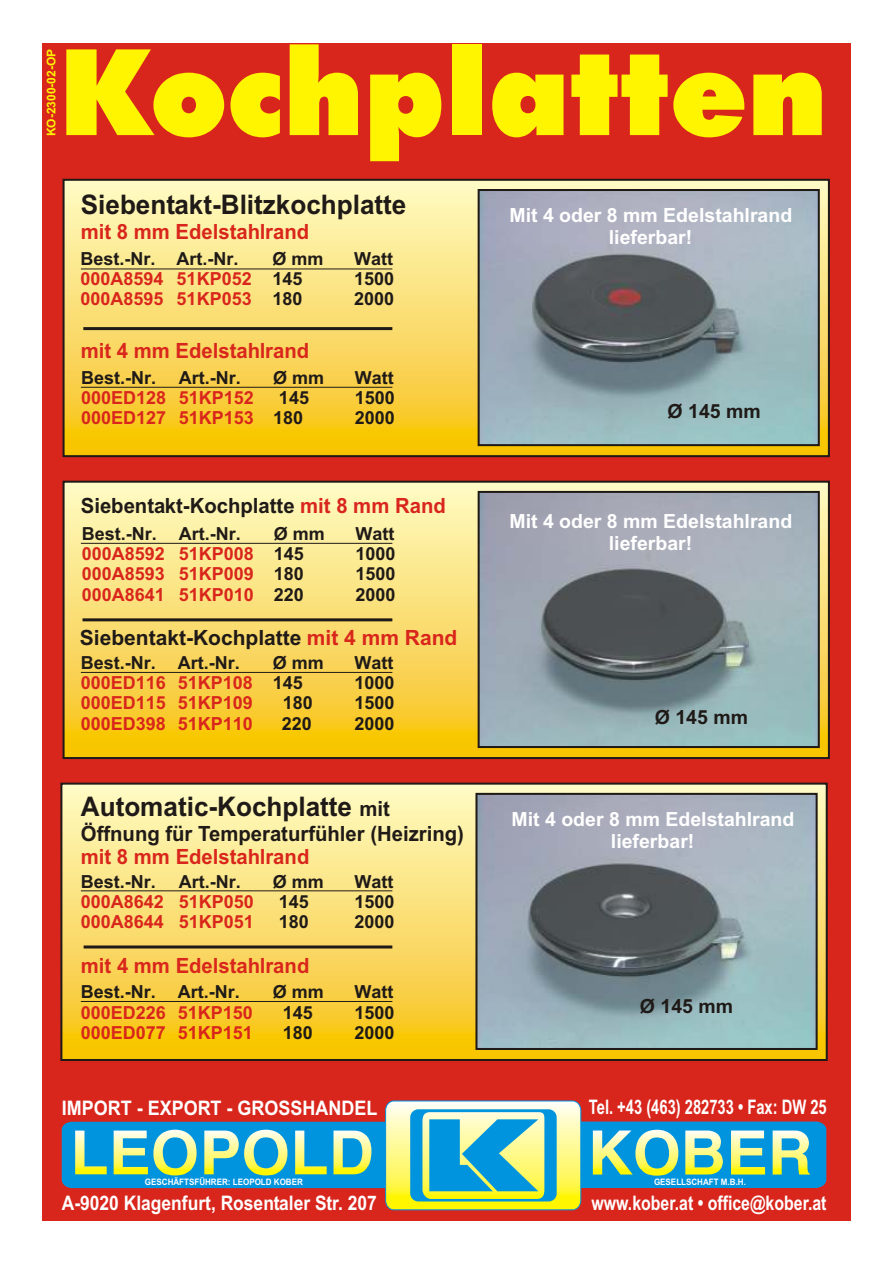
<style>
.page{position:relative;width:894px;height:1263px;background:#fff}
.page>*{position:absolute;margin:0;border:0;box-sizing:border-box;transform-origin:0 0}
.t1{font:119.85px "Futura X Blk BT";color:#fff500}
.t2{font:700 27px "Arial";color:#1f1a17}
.t3{font:700 21px "Arial";color:#1f1a17}
.t4{font:700 21px "Arial";color:#d9261c}
.t5{font:700 20.1px "Arial";color:#fff;scale:.87 1}
.t6{font:700 20.1px "Arial";color:#fff;scale:.79 1}
.t7{font:700 20.1px "Arial";color:#fff;scale:.74 1}
.t8{font:700 20.1px "Arial";color:#fff;scale:.9 1}
.t9{font:700 19.5px/21.8px "Arial";color:#fff;text-align:center}
.t10{font:700 19.5px "Arial";color:#1f1a17}
.t11{font:700 18px "Arial";color:#1f1a17}
.t12{font:700 18px/20.1px "Arial";color:#d9261c}
.t13{font:700 12px "Arial";color:#fff500}
.t14{font:700 8.85px "Arial";color:#fff;scale:.9 1}
.s1{color:#d9261c}
.s2{font-size:21px}
</style>
<div class="page">
<div style="left:42px;top:43px;width:809px;height:1177px;background:#d9261c"></div>
<img style="left:65px;top:181px;width:763px;height:274px">
<hr style="left:64px;top:179px;width:765px;height:2px;background:#1f1a17">
<hr style="left:828px;top:180px;width:2px;height:276px;background:#1f1a17">
<hr style="left:64px;top:455px;width:765px;height:2px;background:#1f1a17">
<hr style="left:63px;top:180px;width:2px;height:276px;background:#1f1a17">
<img style="left:480px;top:191px;width:338px;height:253px">
<hr style="left:479px;top:189px;width:340px;height:2px;background:#1f1a17">
<hr style="left:818px;top:190px;width:2px;height:255px;background:#1f1a17">
<hr style="left:479px;top:444px;width:340px;height:2px;background:#1f1a17">
<hr style="left:478px;top:190px;width:2px;height:255px;background:#1f1a17">
<hr style="left:83px;top:327px;width:309px;height:3px;background:#1f1a17">
<img style="left:65px;top:483px;width:763px;height:274px">
<hr style="left:64px;top:481px;width:765px;height:2px;background:#1f1a17">
<hr style="left:828px;top:482px;width:2px;height:276px;background:#1f1a17">
<hr style="left:64px;top:757px;width:765px;height:2px;background:#1f1a17">
<hr style="left:63px;top:482px;width:2px;height:276px;background:#1f1a17">
<img style="left:480px;top:493px;width:338px;height:253px">
<hr style="left:479px;top:491px;width:340px;height:2px;background:#1f1a17">
<hr style="left:818px;top:492px;width:2px;height:255px;background:#1f1a17">
<hr style="left:479px;top:746px;width:340px;height:2px;background:#1f1a17">
<hr style="left:478px;top:492px;width:2px;height:255px;background:#1f1a17">
<hr style="left:83px;top:618px;width:309px;height:3px;background:#1f1a17">
<img style="left:62px;top:785px;width:764px;height:274px">
<hr style="left:61px;top:783px;width:766px;height:2px;background:#1f1a17">
<hr style="left:826px;top:784px;width:2px;height:276px;background:#1f1a17">
<hr style="left:61px;top:1059px;width:766px;height:2px;background:#1f1a17">
<hr style="left:60px;top:784px;width:2px;height:276px;background:#1f1a17">
<img style="left:478px;top:795px;width:338px;height:253px">
<hr style="left:476px;top:793px;width:341px;height:2px;background:#1f1a17">
<hr style="left:816px;top:794px;width:2px;height:255px;background:#1f1a17">
<hr style="left:476px;top:1048px;width:341px;height:2px;background:#1f1a17">
<hr style="left:475px;top:794px;width:3px;height:255px;background:#1f1a17">
<hr style="left:84px;top:946px;width:308px;height:3px;background:#1f1a17">
<hr style="left:81px;top:672px;width:311px;height:1px;background:#1f1a17">
<hr style="left:81px;top:891px;width:311px;height:1px;background:#1f1a17">
<hr style="left:81px;top:1001px;width:311px;height:1px;background:#1f1a17">
<hr style="left:81px;top:543px;width:311px;height:1px;background:#1f1a17">
<hr style="left:81px;top:269px;width:311px;height:1px;background:#1f1a17">
<hr style="left:81px;top:387px;width:311px;height:1px;background:#1f1a17">
<svg style="left:62px;top:1101px;width:764px;height:109px"></svg>
<p class="t13" style="left:47px;top:136px;width:89px;rotate:-90deg">KO-2300-02-OP</p>
<h1 class="t1" style="left:58px;top:44px;width:771px">Kochplatten</h1>
<h2 class="t2" style="left:81px;top:194px;width:327px">Siebentakt-Blitzkochplatte</h2>
<p class="t4" style="left:81px;top:223px;width:230px">mit 8 mm Edelstahlrand</p>
<p class="t11" style="left:80px;top:252px;width:160px">Best.-Nr. Art.-Nr.</p>
<p class="t11" style="left:272px;top:252px;width:53px">Ø mm</p>
<p class="t11" style="left:354px;top:252px;width:41px">Watt</p>
<p class="t11" style="left:272px;top:272px;width:32px">145</p>
<p class="t11" style="left:354px;top:272px;width:42px">1500</p>
<p class="t11" style="left:272px;top:292px;width:32px">180</p>
<p class="t11" style="left:354px;top:292px;width:42px">2000</p>
<p class="t12" style="left:80px;top:270px;width:173px">000A8594 51KP052<br>000A8595 51KP053</p>
<p class="t4" style="left:81px;top:343px;width:230px">mit 4 mm Edelstahlrand</p>
<p class="t11" style="left:81px;top:371px;width:77px">Best.-Nr.</p>
<p class="t11" style="left:179px;top:371px;width:64px">Art.-Nr.</p>
<p class="t11" style="left:273px;top:371px;width:53px">Ø mm</p>
<p class="t11" style="left:355px;top:371px;width:41px">Watt</p>
<p class="t11" style="left:279px;top:391px;width:32px">145</p>
<p class="t11" style="left:355px;top:391px;width:42px">1500</p>
<p class="t11" style="left:273px;top:411px;width:32px">180</p>
<p class="t11" style="left:355px;top:411px;width:42px">2000</p>
<p class="t12" style="left:81px;top:390px;width:174px">000ED128 51KP152<br>000ED127 51KP153</p>
<p class="t3" style="left:81px;top:498px;width:367px">Siebentakt-Kochplatte <span class="s1">mit 8 mm Rand</span></p>
<p class="t11" style="left:82px;top:527px;width:161px">Best.-Nr. Art.-Nr.</p>
<p class="t11" style="left:274px;top:527px;width:53px">Ø mm</p>
<p class="t11" style="left:355px;top:527px;width:41px">Watt</p>
<p class="t11" style="left:274px;top:547px;width:32px">145</p>
<p class="t11" style="left:355px;top:547px;width:42px">1000</p>
<p class="t11" style="left:274px;top:567px;width:32px">180</p>
<p class="t11" style="left:355px;top:567px;width:42px">1500</p>
<p class="t11" style="left:274px;top:587px;width:32px">220</p>
<p class="t11" style="left:355px;top:587px;width:42px">2000</p>
<p class="t12" style="left:82px;top:546px;width:174px;text-align:justify">000A8592 51KP008<br>000A8593 51KP009<br>000A8641 51KP010</p>
<p class="t3" style="left:80px;top:629px;width:379px">Siebentakt-Kochplatte <span class="s1">mit 4 mm Rand</span></p>
<p class="t11" style="left:81px;top:656px;width:161px">Best.-Nr. Art.-Nr.</p>
<p class="t11" style="left:273px;top:656px;width:53px">Ø mm</p>
<p class="t11" style="left:355px;top:656px;width:41px">Watt</p>
<p class="t11" style="left:273px;top:676px;width:32px">145</p>
<p class="t11" style="left:355px;top:676px;width:42px">1000</p>
<p class="t11" style="left:283px;top:696px;width:32px">180</p>
<p class="t11" style="left:355px;top:696px;width:42px">1500</p>
<p class="t11" style="left:282px;top:716px;width:32px">220</p>
<p class="t11" style="left:355px;top:716px;width:42px">2000</p>
<p class="t12" style="left:81px;top:675px;width:174px;text-align:justify">000ED116 51KP108<br>000ED115 51KP109<br>000ED398 51KP110</p>
<h2 class="t2" style="left:81px;top:796px;width:310px">Automatic-Kochplatte <span class="s2">mit</span></h2>
<p class="t3" style="left:81px;top:825px;width:385px">Öffnung für Temperaturfühler (Heizring)</p>
<p class="t4" style="left:81px;top:849px;width:230px">mit 8 mm Edelstahlrand</p>
<p class="t11" style="left:81px;top:875px;width:77px">Best.-Nr.</p>
<p class="t11" style="left:179px;top:875px;width:64px">Art.-Nr.</p>
<p class="t11" style="left:273px;top:875px;width:53px">Ø mm</p>
<p class="t11" style="left:355px;top:875px;width:41px">Watt</p>
<p class="t11" style="left:279px;top:895px;width:32px">145</p>
<p class="t11" style="left:355px;top:895px;width:42px">1500</p>
<p class="t11" style="left:279px;top:915px;width:32px">180</p>
<p class="t11" style="left:355px;top:915px;width:42px">2000</p>
<p class="t12" style="left:81px;top:893px;width:174px">000A8642 51KP050<br>000A8644 51KP051</p>
<p class="t4" style="left:81px;top:957px;width:230px">mit 4 mm Edelstahlrand</p>
<p class="t11" style="left:81px;top:985px;width:161px">Best.-Nr. Art.-Nr.</p>
<p class="t11" style="left:273px;top:985px;width:53px">Ø mm</p>
<p class="t11" style="left:355px;top:985px;width:41px">Watt</p>
<p class="t11" style="left:283px;top:1005px;width:32px">145</p>
<p class="t11" style="left:355px;top:1005px;width:42px">1500</p>
<p class="t11" style="left:283px;top:1026px;width:32px">180</p>
<p class="t11" style="left:355px;top:1026px;width:42px">2000</p>
<p class="t12" style="left:81px;top:1004px;width:174px">000ED226 51KP150<br>000ED077 51KP151</p>
<p class="t8" style="left:62px;top:1100px;width:352px">IMPORT - EXPORT - GROSSHANDEL</p>
<p class="t9" style="left:509px;top:206px;width:284px">Mit 4 oder 8 mm Edelstahlrand lieferbar!</p>
<p class="t10" style="left:668px;top:404px;width:95px">Ø 145 mm</p>
<p class="t9" style="left:509px;top:513px;width:284px">Mit 4 oder 8 mm Edelstahlrand lieferbar!</p>
<p class="t10" style="left:655px;top:710px;width:95px">Ø 145 mm</p>
<p class="t9" style="left:512px;top:810px;width:284px">Mit 4 oder 8 mm Edelstahlrand lieferbar!</p>
<p class="t10" style="left:640px;top:999px;width:95px">Ø 145 mm</p>
<p class="t7" style="left:589px;top:1100px;width:323px">Tel. +43 (463) 282733 • Fax: DW 25</p>
<p class="t14" style="left:145px;top:1178px;width:177px">GESCHÄFTSFÜHRER: LEOPOLD KOBER</p>
<p class="t14" style="left:654px;top:1178px;width:104px">GESELLSCHAFT M.B.H.</p>
<p class="t5" style="left:62px;top:1195px;width:364px">A-9020 Klagenfurt, Rosentaler Str. 207</p>
<p class="t6" style="left:591px;top:1195px;width:299px">www.kober.at • office@kober.at</p>
</div>
